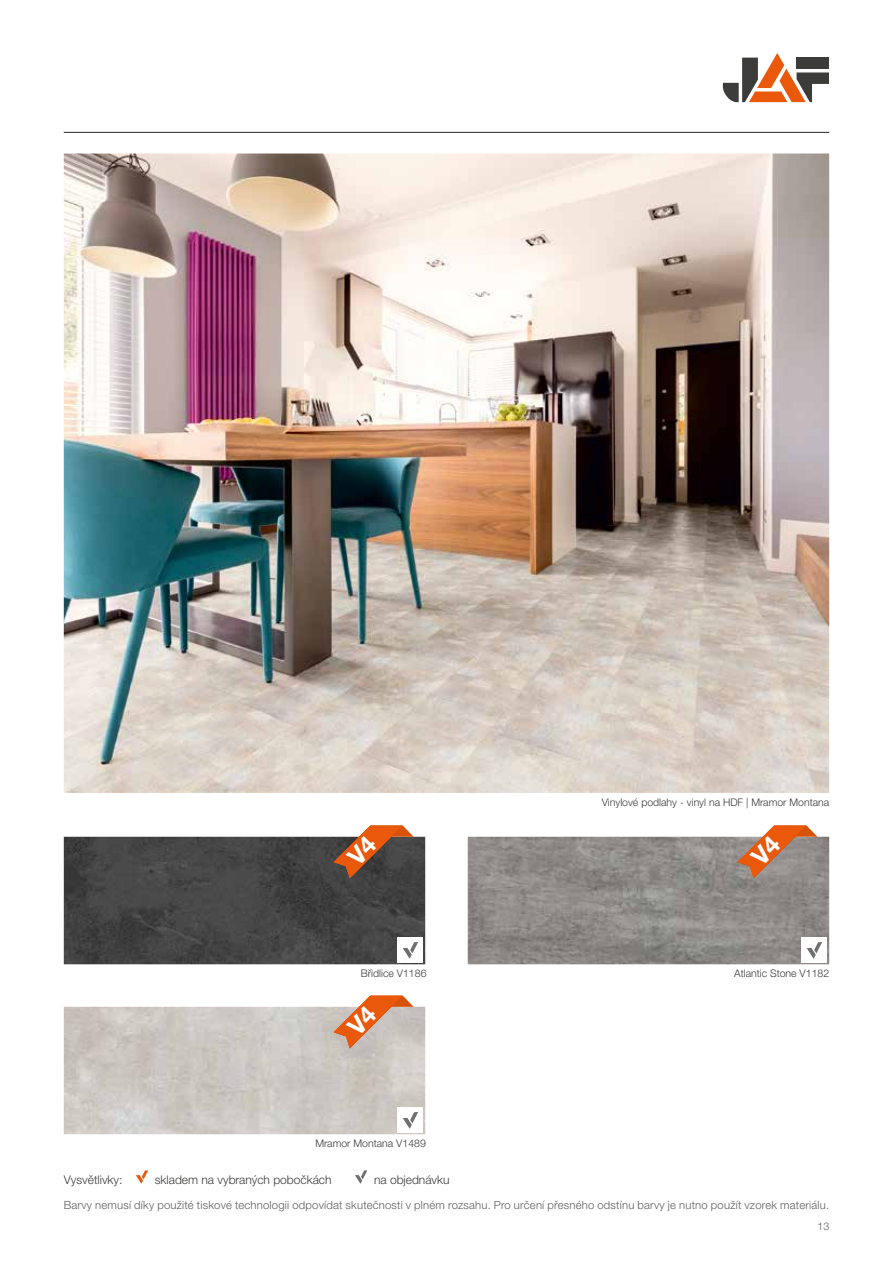
<style>
.page{position:relative;width:893px;height:1263px;background:#fff}
.page>*{position:absolute;margin:0;border:0;box-sizing:border-box;transform-origin:0 0}
.t1{font:300 12px "Helvetica Neue LTW1 G";color:#3c3c3b}
.t2{font:300 11.25px "Helvetica Neue LTW1 G";letter-spacing:.02em;color:#5f5e5e}
.t3{font:300 10.5px "Helvetica Neue LTW1 G";color:#3c3c3b}
.t4{font:300 10.5px "Helvetica Neue LTW1 G";color:#5f5e5e}
</style>
<div class="page">
<hr style="left:64px;top:132px;width:765px;height:1px;background:#3c3c3b">
<svg style="left:723px;top:53px;width:106px;height:49px"></svg>
<img style="left:64px;top:837px;width:361px;height:127px">
<img style="left:468px;top:837px;width:361px;height:127px">
<div style="left:398px;top:937px;width:25px;height:25px;background:#fff"></div>
<svg style="left:403px;top:942px;width:15px;height:17px"></svg>
<div style="left:802px;top:937px;width:25px;height:25px;background:#fff"></div>
<svg style="left:807px;top:942px;width:15px;height:17px"></svg>
<img style="left:64px;top:153px;width:765px;height:640px">
<svg style="left:136px;top:1170px;width:12px;height:14px"></svg>
<svg style="left:355px;top:1170px;width:12px;height:14px"></svg>
<svg style="left:403px;top:1112px;width:15px;height:17px"></svg>
<svg style="left:334px;top:826px;width:80px;height:52px;background:#905b3f"></svg>
<svg style="left:737px;top:826px;width:80px;height:52px;background:#bd8568"></svg>
<svg style="left:334px;top:996px;width:80px;height:52px;background:#d8a182"></svg>
<p class="t3" style="left:602px;top:795px;width:229px">Vinylové podlahy - vinyl na HDF | Mramor Montana</p>
<p class="t3" style="left:361px;top:967px;width:67px">Břidlice V1186</p>
<p class="t3" style="left:734px;top:967px;width:97px">Atlantic Stone V1182</p>
<p class="t3" style="left:315px;top:1137px;width:112px">Mramor Montana V1489</p>
<p class="t1" style="left:64px;top:1172px;width:60px">Vysvětlivky:</p>
<p class="t1" style="left:155px;top:1172px;width:178px">skladem na vybraných pobočkách</p>
<p class="t1" style="left:374px;top:1172px;width:77px">na objednávku</p>
<p class="t2" style="left:64px;top:1198px;width:767px">Barvy nemusí díky použité tiskové technologii odpovídat skutečnosti v plném rozsahu. Pro určení přesného odstínu barvy je nutno použít vzorek materiálu.</p>
<p class="t4" style="left:817px;top:1220px;width:13px">13</p>
</div>
